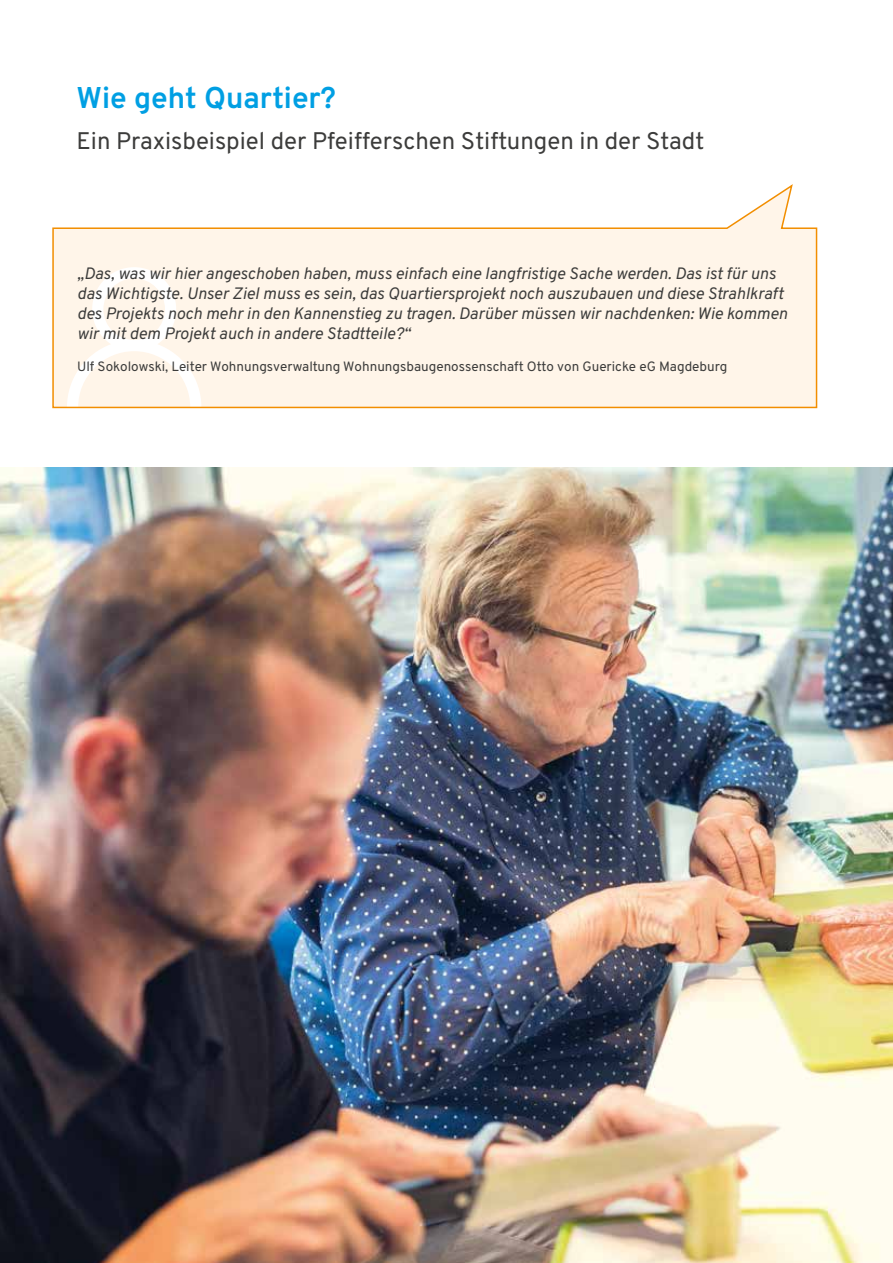
<style>
.page{position:relative;width:893px;height:1263px;background:#fff}
.page>*{position:absolute;margin:0;border:0;box-sizing:border-box;transform-origin:0 0}
.t1{font:700 30px "Overpass";color:#009fe3}
.t2{font:24px "Overpass";color:#3c3c3b}
.t3{font:italic 16.5px/19.8px "Overpass";color:#3c3c3b}
.t4{font:13.5px "Overpass";color:#3c3c3b}
</style>
<div class="page">
<svg style="left:52px;top:184px;width:766px;height:225px"></svg>
<img style="left:0;top:468px;width:893px;height:795px">
<h1 class="t1" style="left:77px;top:76px;width:261px">Wie geht Quartier?</h1>
<h2 class="t2" style="left:77px;top:123px;width:629px">Ein Praxisbeispiel der Pfeifferschen Stiftungen in der Stadt</h2>
<p class="t3" style="left:77px;top:264px;width:712px">„Das, was wir hier angeschoben haben, muss einfach eine langfristige Sache werden. Das ist für uns das Wichtigste. Unser Ziel muss es sein, das Quartiersprojekt noch auszubauen und diese Strahlkraft des Projekts noch mehr in den Kannenstieg zu tragen. Darüber müssen wir nachdenken: Wie kommen wir mit dem Projekt auch in andere Stadtteile?“</p>
<p class="t4" style="left:77px;top:357px;width:652px">Ulf Sokolowski, Leiter Wohnungsverwaltung Wohnungsbaugenossenschaft Otto von Guericke eG Magdeburg</p>
</div>
